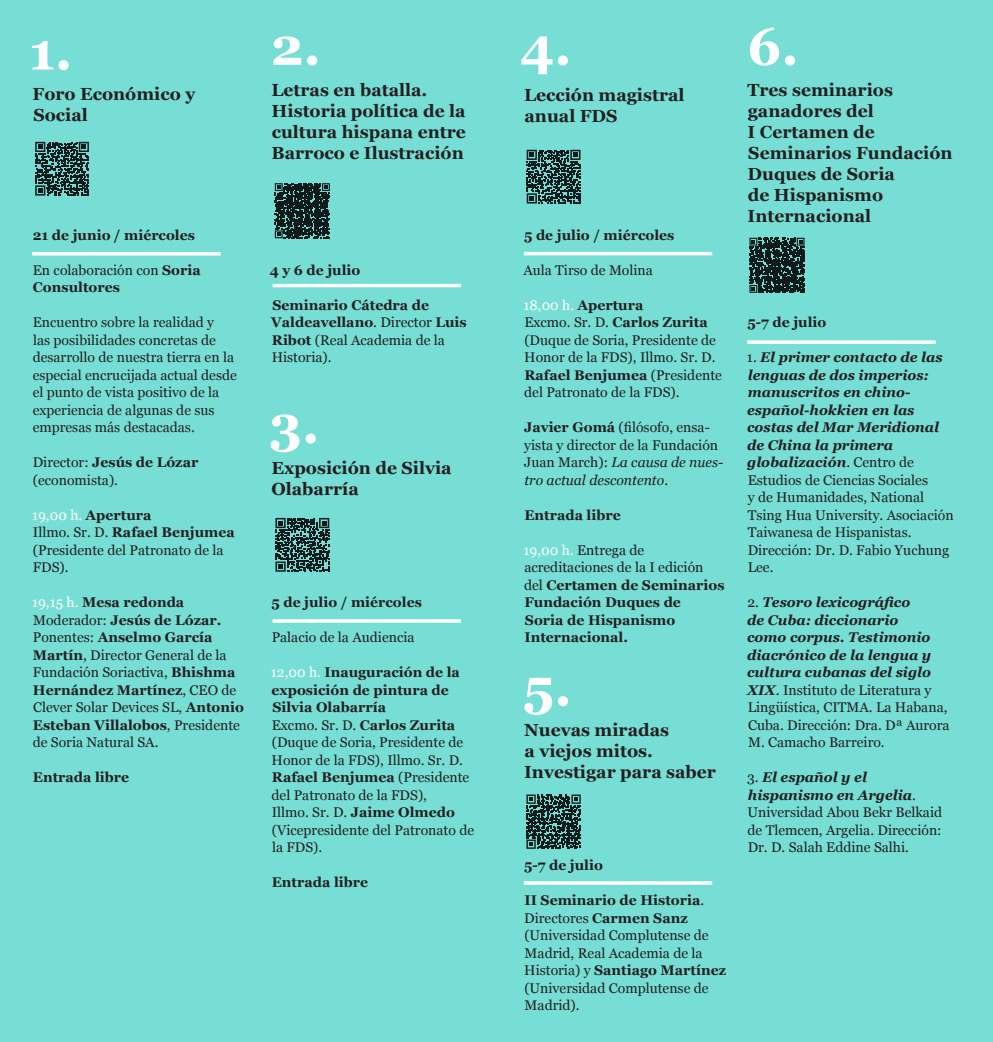
<style>
.page{position:relative;width:993px;height:1042px;background:#fff}
.page>*{position:absolute;margin:0;border:0;box-sizing:border-box;transform-origin:0 0}
.t1{font:700 52.5px "Georgia";color:#fff}
.t2{font:700 17.5px/21px "Georgia";color:#231f20}
.t3{font:14px/17.5px "Georgia";color:#231f20}
.t4{font:700 14px/17.5px "Georgia";color:#231f20}
.t5{font:italic 700 14px/17.5px "Georgia";color:#231f20}
.s1{font-weight:700}
.s2{color:#fff}
.s3{font-weight:400}
.s4{font-style:italic}
.s5{font-weight:400;color:#fff}
.s6{font-weight:700;font-style:italic}
.s7{font-weight:400;font-style:normal}
</style>
<div class="page">
<div style="left:0;top:0;width:992px;height:1042px;background:#77ded5"></div>
<hr style="left:272px;top:284px;width:189px;height:3px;background:#fff">
<svg style="left:32px;top:252px;width:189px;height:4px"></svg>
<svg style="left:272px;top:619px;width:189px;height:4px"></svg>
<hr style="left:523px;top:252px;width:189px;height:3px;background:#fff">
<svg style="left:523px;top:881px;width:189px;height:4px"></svg>
<svg style="left:747px;top:340px;width:188px;height:4px"></svg>
<svg style="left:35px;top:142px;width:54px;height:54px"></svg>
<svg style="left:274px;top:183px;width:56px;height:56px"></svg>
<svg style="left:275px;top:183px;width:55px;height:55px"></svg>
<div style="left:272px;top:515px;width:60px;height:59px;background:linear-gradient(to right,#75dad1,#75dad1)"></div>
<svg style="left:275px;top:518px;width:54px;height:54px"></svg>
<svg style="left:526px;top:149px;width:55px;height:55px"></svg>
<svg style="left:526px;top:150px;width:54px;height:53px"></svg>
<div style="left:523px;top:792px;width:60px;height:59px;background:linear-gradient(to bottom,#77ded5,#77ded5)"></div>
<svg style="left:526px;top:794px;width:54px;height:55px"></svg>
<svg style="left:749px;top:237px;width:56px;height:56px"></svg>
<svg style="left:749px;top:238px;width:55px;height:55px"></svg>
<h1 class="t1" style="left:29px;top:12px;width:44px">1.</h1>
<p class="t2" style="left:33px;top:83px;width:164px">Foro Económico y<br>Social</p>
<h1 class="t1" style="left:270px;top:7px;width:52px">2.</h1>
<p class="t2" style="left:271px;top:78px;width:196px">Letras en batalla.<br>Historia política de la cultura hispana entre<br>Barroco e Ilustración</p>
<p class="t4" style="left:33px;top:225px;width:164px">21 de junio / miércoles</p>
<p class="t3" style="left:33px;top:261px;width:169px">En colaboración con <span class="s1">Soria<br>Consultores</span></p>
<p class="t3" style="left:33px;top:313px;width:206px">Encuentro sobre la realidad y<br>las posibilidades concretas de desarrollo de nuestra tierra en la especial encrucijada actual desde el punto de vista positivo de la experiencia de algunas de sus empresas más destacadas.</p>
<p class="t3" style="left:33px;top:453px;width:167px">Director: <span class="s1">Jesús de Lózar </span>(economista).</p>
<p class="t3" style="left:32px;top:506px;width:204px"><span class="s2">19,00 h.</span> <span class="s1">Apertura<br></span>Illmo. Sr. D. <span class="s1">Rafael Benjumea </span>(Presidente del Patronato de la<br>FDS).</p>
<p class="t3" style="left:32px;top:593px;width:213px"><span class="s2">19,15 h.</span> <span class="s1">Mesa redonda<br></span>Moderador: <span class="s1">Jesús de Lózar.<br></span>Ponentes: <span class="s1">Anselmo García<br>Martín</span>, Director General de la<br>Fundación Soriactiva, <span class="s1">Bhishma<br>Hernández Martínez</span>, CEO de<br>Clever Solar Devices SL, <span class="s1">Antonio<br>Esteban Villalobos</span>, Presidente de Soria Natural SA.</p>
<p class="t4" style="left:33px;top:768px;width:98px">Entrada libre</p>
<p class="t4" style="left:270px;top:260px;width:92px">4 y 6 de julio</p>
<p class="t4" style="left:271px;top:295px;width:197px">Seminario Cátedra de<br>Valdeavellano<span class="s3">. Director</span> Luis<br>Ribot <span class="s3">(Real Academia de la<br>Historia).</span></p>
<h1 class="t1" style="left:269px;top:385px;width:52px">3.</h1>
<p class="t2" style="left:271px;top:456px;width:182px">Exposición de Silvia<br>Olabarría</p>
<p class="t4" style="left:271px;top:593px;width:152px">5 de julio / miércoles</p>
<p class="t3" style="left:271px;top:628px;width:144px">Palacio de la Audiencia</p>
<p class="t3" style="left:271px;top:663px;width:205px"><span class="s2">12,00 h.</span> <span class="s1">Inauguración de la exposición de pintura de<br>Silvia Olabarría<br></span>Excmo. Sr. D. <span class="s1">Carlos Zurita </span>(Duque de Soria, Presidente de<br>Honor de la FDS), Illmo. Sr. D.<br><span class="s1">Rafael Benjumea</span> (Presidente del Patronato de la FDS),<br>Illmo. Sr. D. <span class="s1">Jaime Olmedo </span>(Vicepresidente del Patronato de la FDS).</p>
<p class="t4" style="left:272px;top:873px;width:98px">Entrada libre</p>
<h1 class="t1" style="left:520px;top:7px;width:53px">4.</h1>
<p class="t2" style="left:524px;top:83px;width:162px">Lección magistral anual FDS</p>
<p class="t4" style="left:524px;top:225px;width:152px">5 de julio / miércoles</p>
<p class="t3" style="left:523px;top:261px;width:131px">Aula Tirso de Molina</p>
<p class="t3" style="left:523px;top:296px;width:200px"><span class="s2">18,00 h.</span> <span class="s1">Apertura<br></span>Excmo. Sr. D. <span class="s1">Carlos Zurita </span>(Duque de Soria, Presidente de<br>Honor de la FDS), Illmo. Sr. D.<br><span class="s1">Rafael Benjumea</span> (Presidente del Patronato de la FDS).</p>
<p class="t3" style="left:524px;top:418px;width:201px"><span class="s1">Javier Gomá</span> (filósofo, ensa&shy;yista y director de la Fundación<br>Juan March): <span class="s4">La causa de nues&shy;tro actual descontento</span>.</p>
<p class="t4" style="left:524px;top:505px;width:98px">Entrada libre</p>
<p class="t4" style="left:523px;top:540px;width:202px"><span class="s5">19,00 h.</span> <span class="s3">Entrega de acreditaciones de la I edición del</span> Certamen de Seminarios<br>Fundación Duques de<br>Soria de Hispanismo<br>Internacional.</p>
<h1 class="t1" style="left:522px;top:648px;width:50px">5.</h1>
<p class="t2" style="left:524px;top:719px;width:193px">Nuevas miradas<br>a viejos mitos.<br>Investigar para saber</p>
<p class="t4" style="left:524px;top:855px;width:80px">5-7 de julio</p>
<p class="t3" style="left:524px;top:891px;width:203px"><span class="s1">II Seminario de Historia</span>.<br>Directores <span class="s1">Carmen Sanz </span>(Universidad Complutense de<br>Madrid, Real Academia de la<br>Historia) y <span class="s1">Santiago Martínez </span>(Universidad Complutense de<br>Madrid).</p>
<h1 class="t1" style="left:747px;top:7px;width:53px">6.</h1>
<p class="t2" style="left:747px;top:78px;width:206px">Tres seminarios ganadores del<br>I Certamen de<br>Seminarios Fundación<br>Duques de Soria<br>de Hispanismo<br>Internacional</p>
<p class="t4" style="left:747px;top:313px;width:80px">5-7 de julio</p>
<p class="t3" style="left:746px;top:348px;width:208px">1. <span class="s6">El primer contacto de las lenguas de dos imperios: manuscritos en chino&shy;español-hokkien en las costas del Mar Meridional de China la primera globalización</span>. Centro de<br>Estudios de Ciencias Sociales<br>y de Humanidades, National<br>Tsing Hua University. Asociación<br>Taiwanesa de Hispanistas.<br>Dirección: Dr. D. Fabio Yuchung<br>Lee.</p>
<p class="t5" style="left:746px;top:593px;width:204px"><span class="s7">2.</span> Tesoro lexicográfico<br>de Cuba: diccionario<br>como corpus. Testimonio diacrónico de la lengua y cultura cubanas del siglo<br>XIX<span class="s7">. Instituto de Literatura y<br>Lingüística, CITMA. La Habana,<br>Cuba. Dirección: Dra. Dª Aurora<br>M. Camacho Barreiro.</span></p>
<p class="t3" style="left:746px;top:768px;width:196px">3. <span class="s6">El español y el hispanismo en Argelia</span>.<br>Universidad Abou Bekr Belkaid de Tlemcen, Argelia. Dirección:<br>Dr. D. Salah Eddine Salhi.</p>
</div>
